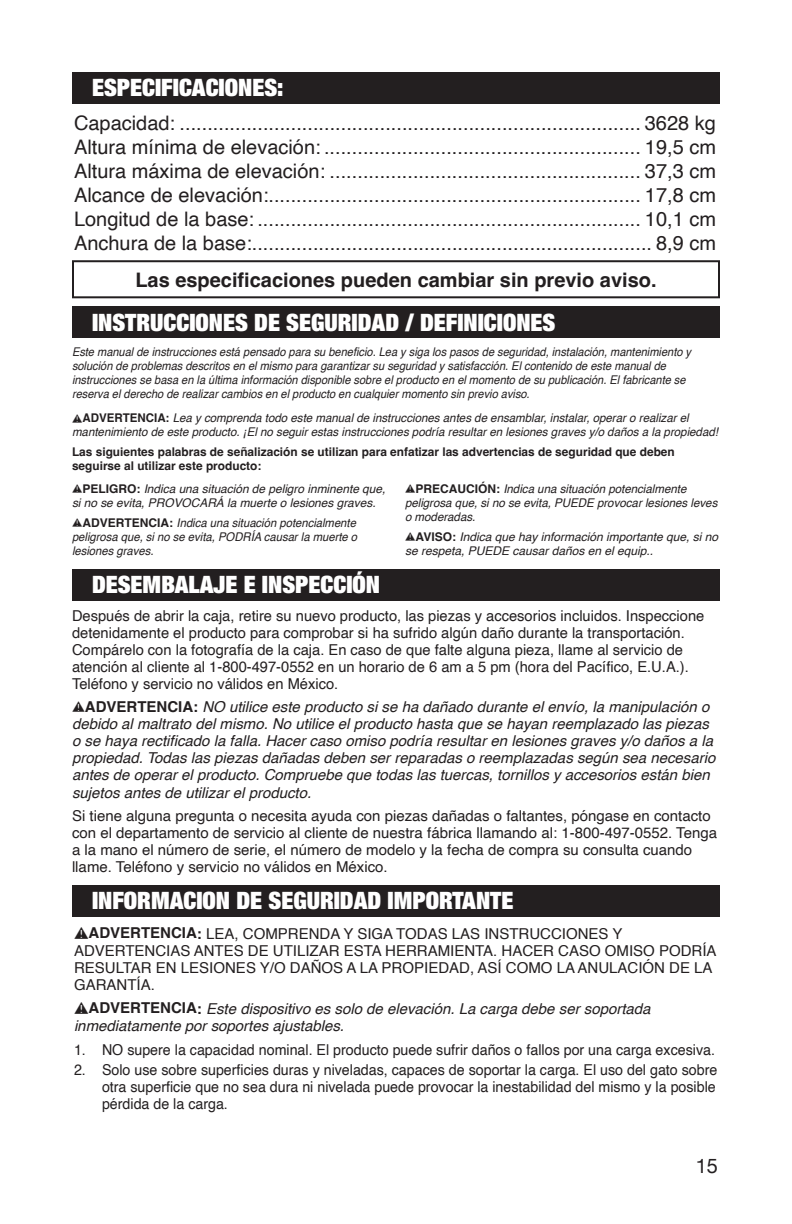
<style>
.page{position:relative;width:792px;height:1224px;background:#fff}
.page>*{position:absolute;margin:0;border:0;box-sizing:border-box;transform-origin:0 0}
.t1{font:900 condensed 24px "Helvetica Neue LT Std";color:#fff}
.t2{font:20px "Helvetica";color:#231f20}
.t3{font:700 20px "Helvetica";color:#231f20}
.t4{font:20px "Helvetica Neue";color:#231f20}
.t5{font:15px/17px "Helvetica";color:#231f20}
.t6{font:italic 15px/17.2px "Helvetica";color:#231f20}
.t7{font:15px "Helvetica";color:#231f20;scale:.95 1}
.t8{font:italic 12px/14px "Helvetica";color:#231f20;scale:.92 1}
.t9{font:italic 12px/14px "Helvetica";color:#231f20;scale:.96 1}
.t10{font:italic 12px/14px "Helvetica";color:#231f20}
.t11{font:700 12px/14px "Helvetica";color:#231f20}
.t12{font:italic 12px/14px "Helvetica";color:#231f20;text-align:justify;scale:.94 1}
.s1{font-weight:700;font-style:normal}
.s2{font-weight:700}
</style>
<div class="page">
<div style="left:72px;top:72px;width:648px;height:32px;background:#231f20"></div>
<div style="left:72px;top:260px;width:648px;height:38px;border:2px solid #231f20"></div>
<div style="left:72px;top:885px;width:648px;height:31px;background:#231f20"></div>
<div style="left:72px;top:307px;width:648px;height:31px;background:#231f20"></div>
<div style="left:72px;top:569px;width:648px;height:31px;background:#231f20"></div>
<p class="t1" style="left:92px;top:73px;width:193px">ESPECIFICACIONES:</p>
<p class="t2" style="left:74px;top:107px;width:643px">Capacidad: ................................................................................... 3628 kg</p>
<p class="t2" style="left:74px;top:131px;width:643px">Altura mínima de elevación: ......................................................... 19,5 cm</p>
<p class="t2" style="left:74px;top:155px;width:643px">Altura máxima de elevación: ........................................................ 37,3 cm</p>
<p class="t2" style="left:74px;top:179px;width:643px">Alcance de elevación:................................................................... 17,8 cm</p>
<p class="t2" style="left:74px;top:203px;width:643px">Longitud de la base: ..................................................................... 10,1 cm</p>
<p class="t2" style="left:74px;top:227px;width:644px">Anchura de la base:........................................................................ 8,9 cm</p>
<p class="t3" style="left:135px;top:268px;width:523px">Las especificaciones pueden cambiar sin previo aviso.</p>
<p class="t1" style="left:92px;top:307px;width:465px">INSTRUCCIONES DE SEGURIDAD / DEFINICIONES</p>
<p class="t8" style="left:72px;top:345px;width:674px">Este manual de instrucciones está pensado para su beneficio. Lea y siga los pasos de seguridad, instalación, mantenimiento y solución de problemas descritos en el mismo para garantizar su seguridad y satisfacción. El contenido de este manual de instrucciones se basa en la última información disponible sobre el producto en el momento de su publicación. El fabricante se reserva el derecho de realizar cambios en el producto en cualquier momento sin previo aviso.</p>
<p class="t9" style="left:72px;top:411px;width:674px;text-indent:10px"><span class="s1">ADVERTENCIA:</span> Lea y comprenda todo este manual de instrucciones antes de ensamblar, instalar, operar o realizar el mantenimiento de este producto. ¡El no seguir estas instrucciones podría resultar en lesiones graves y/o daños a la propiedad!</p>
<p class="t11" style="left:72px;top:446px;width:604px">Las siguientes palabras de señalización se utilizan para enfatizar las advertencias de seguridad que deben seguirse al utilizar este producto:</p>
<p class="t10" style="left:72px;top:482px;width:315px;text-indent:10px"><span class="s1">PELIGRO:</span> Indica una situación de peligro inminente que, si no se evita, PROVOCARÁ la muerte o lesiones graves.</p>
<p class="t12" style="left:72px;top:516px;width:305px;text-indent:11px"><span class="s1">ADVERTENCIA:</span> Indica una situación potencialmente peligrosa que, si no se evita, PODRÍA causar la muerte o lesiones graves.</p>
<p class="t1" style="left:92px;top:569px;width:290px">DESEMBALAJE E INSPECCIÓN</p>
<p class="t9" style="left:405px;top:482px;width:327px;text-indent:10px"><span class="s1">PRECAUCIÓN:</span> Indica una situación potencialmente peligrosa que, si no se evita, PUEDE provocar lesiones leves o moderadas.</p>
<p class="t10" style="left:405px;top:530px;width:315px;text-indent:11px"><span class="s1">AVISO:</span> Indica que hay información importante que, si no se respeta, PUEDE causar daños en el equip..</p>
<p class="t5" style="left:72px;top:607px;width:634px">Después de abrir la caja, retire su nuevo producto, las piezas y accesorios incluidos. Inspeccione detenidamente el producto para comprobar si ha sufrido algún daño durante la transportación.<br>Compárelo con la fotografía de la caja. En caso de que falte alguna pieza, llame al servicio de atención al cliente al 1-800-497-0552 en un horario de 6 am a 5 pm (hora del Pacífico, E.U.A.).<br>Teléfono y servicio no válidos en México.</p>
<p class="t6" style="left:72px;top:698px;width:645px;text-indent:13px"><span class="s1">ADVERTENCIA:</span> NO utilice este producto si se ha dañado durante el envío, la manipulación o debido al maltrato del mismo. No utilice el producto hasta que se hayan reemplazado las piezas o se haya rectificado la falla. Hacer caso omiso podría resultar en lesiones graves y/o daños a la propiedad. Todas las piezas dañadas deben ser reparadas o reemplazadas según sea necesario antes de operar el producto. Compruebe que todas las tuercas, tornillos y accesorios están bien sujetos antes de utilizar el producto.</p>
<p class="t5" style="left:72px;top:807px;width:647px">Si tiene alguna pregunta o necesita ayuda con piezas dañadas o faltantes, póngase en contacto con el departamento de servicio al cliente de nuestra fábrica llamando al: 1-800-497-0552. Tenga a la mano el número de serie, el número de modelo y la fecha de compra su consulta cuando llame. Teléfono y servicio no válidos en México.</p>
<p class="t1" style="left:92px;top:885px;width:423px">INFORMACION DE SEGURIDAD IMPORTANTE</p>
<p class="t5" style="left:74px;top:925px;width:644px;text-indent:15px"><span class="s2">ADVERTENCIA:</span> LEA, COMPRENDA Y SIGA TODAS LAS INSTRUCCIONES Y ADVERTENCIAS ANTES DE UTILIZAR ESTA HERRAMIENTA. HACER CASO OMISO PODRÍA RESULTAR EN LESIONES Y/O DAÑOS A LA PROPIEDAD, ASÍ COMO LA ANULACIÓN DE LA GARANTÍA.</p>
<p class="t6" style="left:74px;top:1000px;width:578px;text-indent:15px"><span class="s1">ADVERTENCIA:</span> Este dispositivo es solo de elevación. La carga debe ser soportada inmediatamente por soportes ajustables.</p>
<p class="t7" style="left:74px;top:1038px;width:676px">1. NO supere la capacidad nominal. El producto puede sufrir daños o fallos por una carga excesiva.</p>
<p class="t7" style="left:74px;top:1058px;width:679px">2. Solo use sobre superficies duras y niveladas, capaces de soportar la carga. El uso del gato sobre</p>
<p class="t7" style="left:102px;top:1075px;width:648px">otra superficie que no sea dura ni nivelada puede provocar la inestabilidad del mismo y la posible</p>
<p class="t7" style="left:102px;top:1092px;width:134px">pérdida de la carga.</p>
<h2 class="t4" style="left:696px;top:1152px;width:24px">15</h2>
</div>
